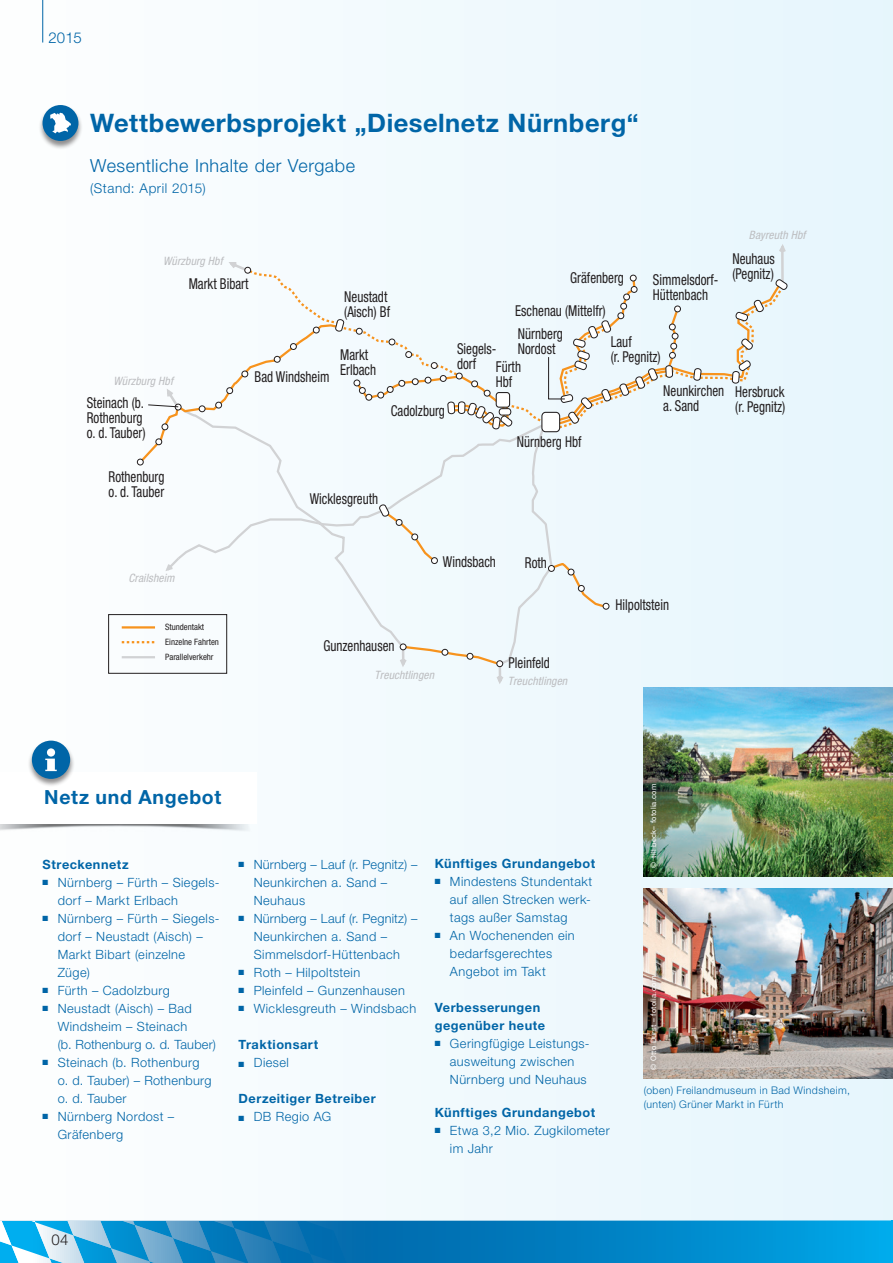
<style>
.page{position:relative;width:893px;height:1263px;background:#fff}
.page>*{position:absolute;margin:0;border:0;box-sizing:border-box;transform-origin:0 0}
.BEG_News_Subheadline{font:700 25.5px "Helvetica Neue";letter-spacing:.02em;color:#0065a7}
.Fließtext_schwarz{font:700 19.5px "Helvetica Neue";letter-spacing:.035em;color:#0065a7}
.BEG_News_Subheadline-2{font:300 18px "Helvetica Neue";letter-spacing:.03em;color:#0065a7}
.t1{font:condensed 15px/15px "Helvetica Neue";color:#231f20;scale:.87 1}
.t2{font:300 15px "Helvetica Neue";color:#0065a7}
.t3{font:300 15px "Helvetica Neue";color:#231f20}
.BEG_News_Subheadline-3{font:300 13.5px "Helvetica Neue";letter-spacing:.04em;color:#0065a7}
.BEG_News_Fließtext_9{font:300 12.75px/18px "Helvetica Neue";letter-spacing:.03em;color:#0065a7}
.BEG_News_Fließtext_9-2{font:700 12.75px/18px "Helvetica Neue";letter-spacing:.04em;color:#0065a7}
.t4{font:italic condensed 11.55px "Helvetica Neue";letter-spacing:.01em;color:#bcbdc0}
.Bildunterschrift_7_9{font:300 10.5px "Helvetica Neue";letter-spacing:.04em;color:#0065a7}
.t5{font:condensed 8.7px/15px "Helvetica Neue";color:#231f20}
.Bildunterschrift_7_9-2{font:7.5px "Helvetica Neue";letter-spacing:.03em;color:#fff}
</style>
<div class="page">
<div style="left:0;top:0;width:893px;height:1229px;background:#f2fafd"></div>
<div style="left:38px;top:105px;width:45px;height:45px;background:#231f20;opacity:.5"></div>
<div style="left:43px;top:105px;width:35px;height:36px;background:#0065a7;border-radius:50%"></div>
<svg style="left:50px;top:113px;width:21px;height:20px"></svg>
<img style="left:0;top:787px;width:257px;height:50px">
<div style="left:0;top:772px;width:256px;height:52px;background:#fff"></div>
<div style="left:27px;top:740px;width:48px;height:48px;background:#231f20;opacity:.5"></div>
<div style="left:32px;top:741px;width:38px;height:38px;background:#0065a7;border-radius:50%"></div>
<div style="left:47px;top:748px;width:8px;height:8px;background:#fff;border-radius:50%"></div>
<svg style="left:45px;top:759px;width:12px;height:12px"></svg>
<svg style="left:165px;top:561px;width:10px;height:10px"></svg>
<svg style="left:175px;top:500px;width:226px;height:167px"></svg>
<svg style="left:231px;top:278px;width:170px;height:222px"></svg>
<svg style="left:401px;top:475px;width:209px;height:189px"></svg>
<svg style="left:242px;top:371px;width:6px;height:6px"></svg>
<div style="left:241px;top:371px;width:7px;height:6px;border:1px solid #231f20;border-radius:50%"></div>
<svg style="left:313px;top:327px;width:6px;height:6px"></svg>
<div style="left:313px;top:327px;width:7px;height:6px;border:1px solid #231f20;border-radius:50%"></div>
<div style="left:290px;top:343px;width:7px;height:7px;border:1px solid #231f20;border-radius:50%"></div>
<svg style="left:274px;top:356px;width:6px;height:6px"></svg>
<div style="left:274px;top:356px;width:7px;height:7px;border:1px solid #231f20;border-radius:50%"></div>
<svg style="left:548px;top:565px;width:6px;height:6px"></svg>
<div style="left:548px;top:565px;width:7px;height:7px;border:1px solid #231f20;border-radius:50%"></div>
<svg style="left:603px;top:603px;width:6px;height:6px"></svg>
<div style="left:603px;top:603px;width:6px;height:7px;border:1px solid #231f20;border-radius:50%"></div>
<svg style="left:398px;top:644px;width:11px;height:23px"></svg>
<div style="left:400px;top:643px;width:6px;height:7px;border:1px solid #231f20;border-radius:50%"></div>
<svg style="left:494px;top:661px;width:12px;height:23px"></svg>
<div style="left:496px;top:660px;width:7px;height:7px;border:1px solid #231f20;border-radius:50%"></div>
<svg style="left:442px;top:649px;width:6px;height:6px"></svg>
<div style="left:442px;top:649px;width:6px;height:7px;border:1px solid #231f20;border-radius:50%"></div>
<svg style="left:467px;top:653px;width:6px;height:6px"></svg>
<div style="left:467px;top:653px;width:6px;height:7px;border:1px solid #231f20;border-radius:50%"></div>
<svg style="left:578px;top:585px;width:6px;height:6px"></svg>
<div style="left:578px;top:585px;width:7px;height:7px;border:1px solid #231f20;border-radius:50%"></div>
<svg style="left:568px;top:569px;width:6px;height:6px"></svg>
<svg style="left:229px;top:262px;width:22px;height:11px"></svg>
<div style="left:244px;top:267px;width:7px;height:7px;border:1px solid #231f20;border-radius:50%"></div>
<svg style="left:378px;top:504px;width:60px;height:60px"></svg>
<svg style="left:335px;top:244px;width:453px;height:231px"></svg>
<svg style="left:137px;top:386px;width:187px;height:140px"></svg>
<div style="left:108px;top:614px;width:119px;height:59px;border:1px solid #231f20"></div>
<hr style="left:122px;top:626px;width:33px;height:2px;background:#f7931d">
<svg style="left:122px;top:641px;width:33px;height:2px"></svg>
<hr style="left:122px;top:656px;width:33px;height:2px;background:#d1d2d4">
<img style="left:644px;top:687px;width:249px;height:190px">
<div style="left:642px;top:776px;width:22px;height:101px;background:#231f20;opacity:.7"></div>
<img style="left:644px;top:889px;width:249px;height:189px">
<div style="left:642px;top:968px;width:22px;height:110px;background:#231f20;opacity:.7"></div>
<hr style="left:42px;top:0;width:1px;height:43px;background:#0065a7">
<svg style="left:0;top:1220px;width:893px;height:43px"></svg>
<div style="left:0;top:1221px;width:485px;height:42px;background:#006fb1"></div>
<svg style="left:0;top:1221px;width:326px;height:42px"></svg>
<p class="t2" style="left:48px;top:28px;width:35px">2015</p>
<p class="BEG_News_Subheadline" style="left:90px;top:107px;width:550px">Wettbewerbsprojekt „Dieselnetz Nürnberg“</p>
<p class="BEG_News_Subheadline-2" style="left:90px;top:155px;width:266px">Wesentliche Inhalte der Vergabe</p>
<p class="BEG_News_Subheadline-3" style="left:90px;top:180px;width:117px">(Stand: April 2015)</p>
<p class="t4" style="left:163px;top:254px;width:61px">Würzburg Hbf</p>
<p class="t4" style="left:113px;top:374px;width:61px">Würzburg Hbf</p>
<p class="t1" style="left:87px;top:395px;width:69px">Steinach (b.<br>Rothenburg o. d. Tauber)</p>
<p class="t1" style="left:109px;top:469px;width:66px">Rothenburg o. d. Tauber</p>
<p class="t1" style="left:189px;top:276px;width:70px">Markt Bibart</p>
<p class="t1" style="left:255px;top:369px;width:87px">Bad Windsheim</p>
<p class="t1" style="left:344px;top:289px;width:54px">Neustadt (Aisch) Bf</p>
<p class="t1" style="left:340px;top:347px;width:43px">Markt<br>Erlbach</p>
<p class="t1" style="left:391px;top:403px;width:64px">Cadolzburg</p>
<p class="t1" style="left:310px;top:491px;width:80px">Wicklesgreuth</p>
<p class="t1" style="left:515px;top:261px;width:126px;line-height:32.7px;text-indent:55px">Gräfenberg<br>Eschenau (Mittelfr)</p>
<p class="t1" style="left:653px;top:272px;width:77px">Simmelsdorf-<br>Hüttenbach</p>
<p class="t1" style="left:518px;top:326px;width:53px">Nürnberg</p>
<p class="t1" style="left:457px;top:341px;width:47px">Siegels-</p>
<p class="t1" style="left:518px;top:341px;width:45px">Nordost</p>
<p class="t1" style="left:457px;top:356px;width:23px">dorf</p>
<p class="t1" style="left:496px;top:359px;width:30px">Fürth<br>Hbf</p>
<p class="t1" style="left:517px;top:435px;width:76px">Nürnberg Hbf</p>
<p class="t1" style="left:611px;top:334px;width:59px">Lauf<br>(r. Pegnitz)</p>
<p class="t1" style="left:663px;top:383px;width:72px">Neunkirchen a. Sand</p>
<p class="t4" style="left:749px;top:228px;width:58px">Bayreuth Hbf</p>
<p class="t1" style="left:732px;top:252px;width:50px">Neuhaus (Pegnitz)</p>
<p class="t1" style="left:735px;top:384px;width:59px">Hersbruck (r. Pegnitz)</p>
<p class="t4" style="left:128px;top:572px;width:48px">Crailsheim</p>
<p class="t5" style="left:165px;top:619px;width:55px">Stundentakt<br>Einzelne Fahrten<br>Parallelverkehr</p>
<p class="t1" style="left:443px;top:554px;width:62px">Windsbach</p>
<p class="t1" style="left:525px;top:555px;width:27px">Roth</p>
<p class="t1" style="left:323px;top:638px;width:83px">Gunzenhausen</p>
<p class="t4" style="left:374px;top:668px;width:61px">Treuchtlingen</p>
<p class="t1" style="left:509px;top:655px;width:49px">Pleinfeld</p>
<p class="t4" style="left:508px;top:674px;width:61px">Treuchtlingen</p>
<p class="t1" style="left:616px;top:598px;width:63px">Hilpoltstein</p>
<p class="Fließtext_schwarz" style="left:44px;top:785px;width:178px">Netz und Angebot</p>
<p class="BEG_News_Fließtext_9-2" style="left:43px;top:855px;width:88px">Streckennetz</p>
<p class="BEG_News_Fließtext_9" style="left:58px;top:873px;width:163px;text-indent:-15px">■ Nürnberg – Fürth – Siegels&shy;dorf – Markt Erlbach</p>
<p class="BEG_News_Fließtext_9" style="left:58px;top:909px;width:163px;text-indent:-15px">■ Nürnberg – Fürth – Siegels&shy;dorf – Neustadt (Aisch) –<br>Markt Bibart (einzelne<br>Züge)</p>
<p class="BEG_News_Fließtext_9" style="left:43px;top:981px;width:129px">■ Fürth – Cadolzburg</p>
<p class="BEG_News_Fließtext_9" style="left:58px;top:999px;width:160px;text-indent:-15px">■ Neustadt (Aisch) – Bad<br>Windsheim – Steinach<br>(b. Rothenburg o. d. Tauber)</p>
<p class="BEG_News_Fließtext_9" style="left:58px;top:1053px;width:155px;text-indent:-15px">■ Steinach (b. Rothenburg o. d. Tauber) – Rothenburg o. d. Tauber</p>
<p class="BEG_News_Fließtext_9" style="left:58px;top:1107px;width:118px;text-indent:-15px">■ Nürnberg Nordost –<br>Gräfenberg</p>
<p class="BEG_News_Fließtext_9" style="left:254px;top:855px;width:165px;text-indent:-15px">■ Nürnberg – Lauf (r. Pegnitz) –<br>Neunkirchen a. Sand –<br>Neuhaus</p>
<p class="BEG_News_Fließtext_9" style="left:254px;top:909px;width:165px;text-indent:-15px">■ Nürnberg – Lauf (r. Pegnitz) –<br>Neunkirchen a. Sand –<br>Simmelsdorf-Hüttenbach</p>
<p class="BEG_News_Fließtext_9" style="left:239px;top:963px;width:123px">■ Roth – Hilpoltstein</p>
<p class="BEG_News_Fließtext_9" style="left:239px;top:981px;width:168px">■ Pleinfeld – Gunzenhausen</p>
<p class="BEG_News_Fließtext_9" style="left:239px;top:999px;width:179px">■ Wicklesgreuth – Windsbach</p>
<p class="BEG_News_Fließtext_9-2" style="left:239px;top:1035px;width:81px">Traktionsart</p>
<p class="BEG_News_Fließtext_9" style="left:239px;top:1053px;width:52px">■ Diesel</p>
<p class="BEG_News_Fließtext_9-2" style="left:239px;top:1089px;width:139px">Derzeitiger Betreiber</p>
<p class="BEG_News_Fließtext_9" style="left:239px;top:1107px;width:94px">■ DB Regio AG</p>
<p class="BEG_News_Fließtext_9-2" style="left:435px;top:854px;width:162px">Künftiges Grundangebot</p>
<p class="BEG_News_Fließtext_9" style="left:450px;top:872px;width:144px;text-align:justify;text-indent:-15px">■ Mindestens Stundentakt auf allen Strecken werk&shy;tags außer Samstag</p>
<p class="BEG_News_Fließtext_9" style="left:450px;top:926px;width:126px;text-indent:-15px">■ An Wochenenden ein bedarfsgerechtes<br>Angebot im Takt</p>
<p class="BEG_News_Fließtext_9-2" style="left:435px;top:998px;width:112px">Verbesserungen gegenüber heute</p>
<p class="BEG_News_Fließtext_9" style="left:450px;top:1034px;width:141px;text-indent:-15px">■ Geringfügige Leistungs&shy;ausweitung zwischen<br>Nürnberg und Neuhaus</p>
<p class="BEG_News_Fließtext_9-2" style="left:435px;top:1103px;width:162px">Künftiges Grundangebot</p>
<p class="BEG_News_Fließtext_9" style="left:450px;top:1121px;width:161px;text-indent:-15px">■ Etwa 3,2 Mio. Zugkilometer im Jahr</p>
<p class="t3" style="left:51px;top:1231px;width:18px">04</p>
<p class="Bildunterschrift_7_9-2" style="left:649px;top:868px;width:86px;rotate:-90deg">© till beck– fotolia.com</p>
<p class="Bildunterschrift_7_9-2" style="left:649px;top:1070px;width:95px;rotate:-90deg">© Otto Durst – fotolia.com</p>
<p class="Bildunterschrift_7_9" style="left:644px;top:1084px;width:208px">(oben) Freilandmuseum in Bad Windsheim,</p>
<p class="Bildunterschrift_7_9" style="left:644px;top:1097px;width:141px">(unten) Grüner Markt in Fürth</p>
</div>
